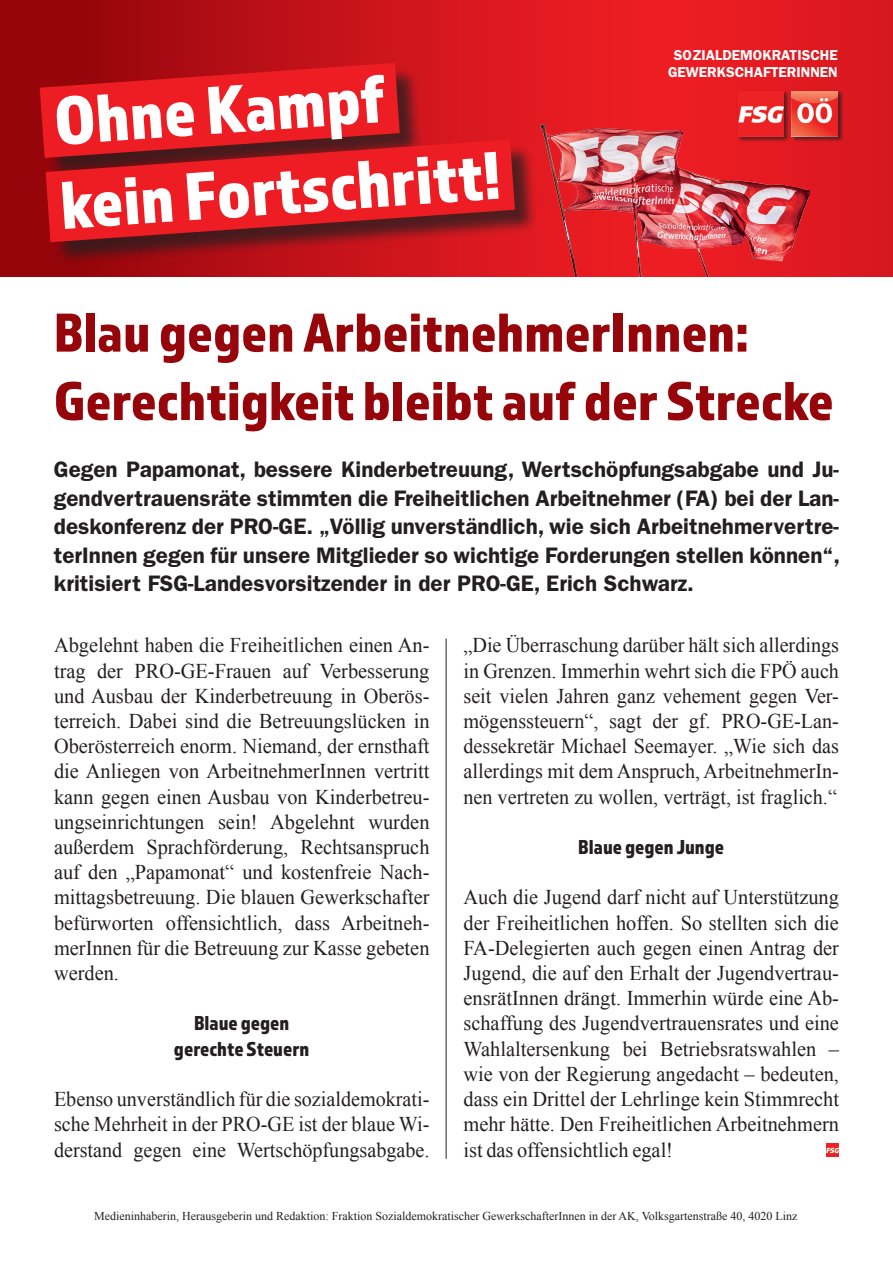
<style>
.page{position:relative;width:893px;height:1263px;background:#fff}
.page>*{position:absolute;margin:0;border:0;box-sizing:border-box;transform-origin:0 0}
.t1{font:70.35px/84.4px "Almaq Refined";color:#fff}
.t2{font:57px/68.4px "Almaq Refined";color:#960509}
.t3{font:600 22.5px/28.5px "ITC Franklin Gothic Std";color:#231f20;text-align:justify}
.t4{font:21px/25.2px "Times New Roman";color:#231f20;text-align:justify}
.t5{font:21px/25.2px "Times New Roman";color:#231f20;text-align:justify;scale:.96 1}
.t6{font:21px/25.2px "Almaq Refined";color:#231f20;text-align:center}
.t7{font:600 14.4px/17.2px "ITC Franklin Gothic Std";color:#fff;text-align:center}
.t8{font:12px "Times New Roman";color:#231f20}
</style>
<div class="page">
<svg style="left:0;top:0;width:893px;height:276px;background:#d9171e"></svg>
<div style="left:43px;top:66px;width:496px;height:200px;background:#df1920"></div>
<svg style="left:0;top:23px;width:472px;height:76px"></svg>
<svg style="left:0;top:99px;width:588px;height:178px"></svg>
<img style="left:535px;top:100px;width:274px;height:176px">
<div style="left:738px;top:90px;width:52px;height:52px;background:#231f20;opacity:.75"></div>
<img style="left:738px;top:91px;width:46px;height:45px">
<div style="left:791px;top:90px;width:53px;height:52px;background:#231f20;opacity:.75"></div>
<img style="left:792px;top:91px;width:46px;height:45px">
<svg style="left:826px;top:1144px;width:13px;height:12px"></svg>
<hr style="left:446px;top:639px;width:1px;height:520px;background:#231f20">
<h1 class="t1" style="left:51px;top:77px;width:443px;rotate:-4deg">Ohne Kampf kein Fortschritt!</h1>
<p class="t7" style="left:668px;top:46px;width:171px">SOZIALDEMOKRATISCHE<br>GEWERKSCHAFTERINNEN</p>
<h2 class="t2" style="left:54px;top:297px;width:781px">Blau gegen ArbeitnehmerInnen:<br>Gerechtigkeit bleibt auf der Strecke</h2>
<p class="t3" style="left:54px;top:455px;width:788px">Gegen Papamonat, bessere Kinderbetreuung, Wertschöpfungsabgabe und Ju&shy;gendvertrauensräte stimmten die Freiheitlichen Arbeitnehmer (FA) bei der Lan&shy;deskonferenz der PRO-GE. „Völlig unverständlich, wie sich Arbeitnehmervertre&shy;terInnen gegen für unsere Mitglieder so wichtige Forderungen stellen können“, kritisiert FSG-Landesvorsitzender in der PRO-GE, Erich Schwarz.</p>
<p class="t4" style="left:54px;top:632px;width:377px">Abgelehnt haben die Freiheitlichen einen An&shy;trag der PRO-GE-Frauen auf Verbesserung und Ausbau der Kinderbetreuung in Oberös&shy;terreich. Dabei sind die Betreuungslücken in Oberösterreich enorm. Niemand, der ernsthaft die Anliegen von ArbeitnehmerInnen vertritt kann gegen einen Ausbau von Kinderbetreu&shy;ungseinrichtungen sein! Abgelehnt wurden außerdem Sprachförderung, Rechtsanspruch auf den „Papamonat“ und kostenfreie Nach&shy;mittagsbetreuung. Die blauen Gewerkschafter befürworten offensichtlich, dass Arbeitneh&shy;merInnen für die Betreuung zur Kasse gebeten werden.</p>
<p class="t6" style="left:174px;top:1010px;width:137px">Blaue gegen gerechte Steuern</p>
<p class="t5" style="left:54px;top:1086px;width:393px">Ebenso unverständlich für die sozialdemokrati&shy;sche Mehrheit in der PRO-GE ist der blaue Wi&shy;derstand gegen eine Wertschöpfungsabgabe.</p>
<p class="t5" style="left:463px;top:632px;width:393px">„Die Überraschung darüber hält sich allerdings in Grenzen. Immerhin wehrt sich die FPÖ auch seit vielen Jahren ganz vehement gegen Ver&shy;mögenssteuern“, sagt der gf. PRO-GE-Lan&shy;dessekretär Michael Seemayer. „Wie sich das allerdings mit dem Anspruch, ArbeitnehmerIn&shy;nen vertreten zu wollen, verträgt, ist fraglich.“</p>
<p class="t6" style="left:578px;top:834px;width:147px">Blaue gegen Junge</p>
<p class="t4" style="left:463px;top:884px;width:377px">Auch die Jugend darf nicht auf Unterstützung der Freiheitlichen hoffen. So stellten sich die FA-Delegierten auch gegen einen Antrag der Jugend, die auf den Erhalt der Jugendvertrau&shy;ensrätInnen drängt. Immerhin würde eine Ab&shy;schaffung des Jugendvertrauensrates und eine Wahlaltersenkung bei Betriebsratswahlen – wie von der Regierung angedacht – bedeuten, dass ein Drittel der Lehrlinge kein Stimmrecht mehr hätte. Den Freiheitlichen Arbeitnehmern ist das offensichtlich egal!</p>
<p class="t8" style="left:94px;top:1208px;width:705px">Medieninhaberin, Herausgeberin und Redaktion: Fraktion Sozialdemokratischer GewerkschafterInnen in der AK, Volksgartenstraße 40, 4020 Linz</p>
</div>
